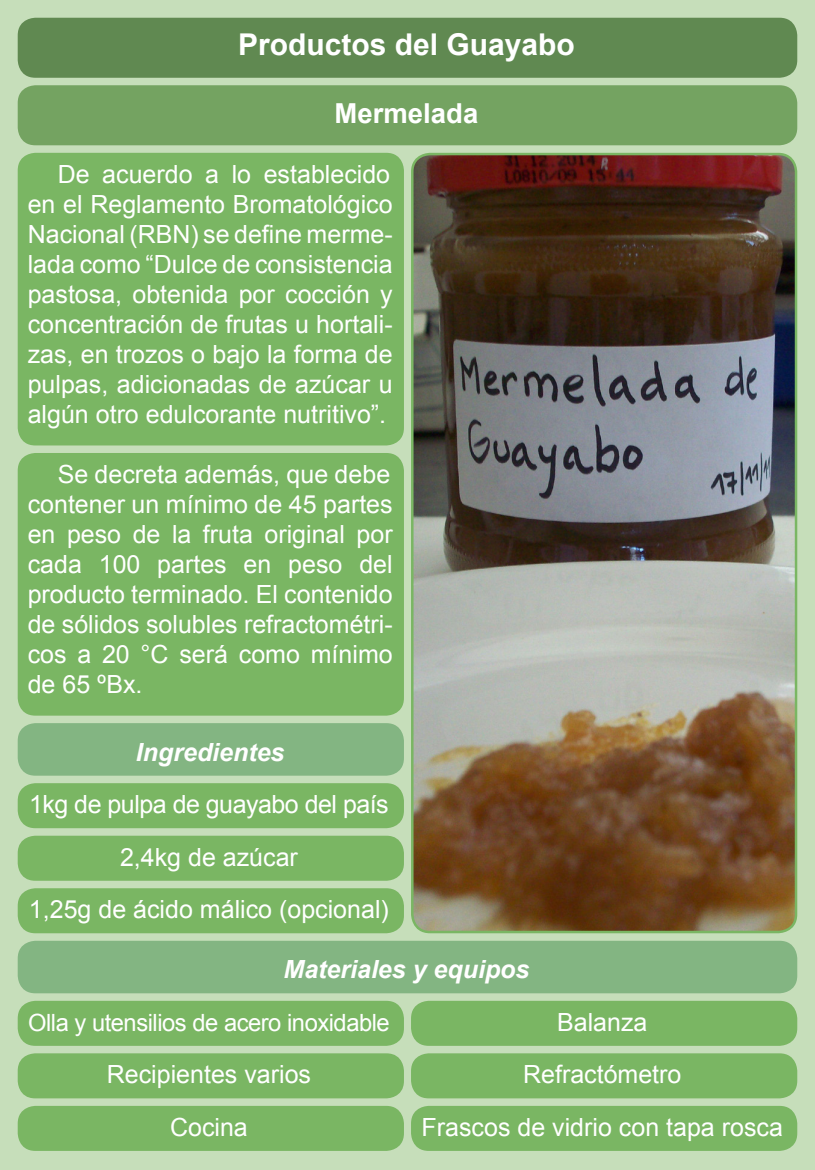
<style>
.page{position:relative;width:815px;height:1170px;background:#fff}
.page>*{position:absolute;margin:0;border:0;box-sizing:border-box;transform-origin:0 0}
._3{font:700 30px "Arial";color:#fff}
._2{font:700 27.5px "Arial";color:#fff}
._0_s_columnas{font:25px/30px "Arial";color:#fff;text-align:justify}
._0_s_indent_centrado{font:25px "Arial";color:#fff}
._1{font:italic 700 25px "Arial";color:#fff}
._0_s_indent_centrado-2{font:25px "Arial";letter-spacing:-.02em;color:#fff}
._0_s_indent_centrado-3{font:23.75px "Arial";letter-spacing:-.02em;color:#fff}
</style>
<div class="page">
<div style="left:0;top:0;width:815px;height:1169px;background:#c6deba"></div>
<div style="left:18px;top:153px;width:386px;height:292px;background:#7ab663;border-radius:18px"></div>
<div style="left:18px;top:18px;width:779px;height:60px;background:#608951;border-radius:18px"></div>
<div style="left:18px;top:85px;width:779px;height:60px;background:#74a361;border-radius:18px"></div>
<img style="left:412px;top:154px;width:384px;height:777px">
<div style="left:411px;top:153px;width:386px;height:780px;border:2px solid #7ab663;border-radius:18px"></div>
<div style="left:18px;top:783px;width:386px;height:45px;background:#7ab663;border-radius:18px"></div>
<div style="left:18px;top:835px;width:386px;height:45px;background:#7ab663;border-radius:18px"></div>
<div style="left:18px;top:888px;width:386px;height:45px;background:#7ab663;border-radius:18px"></div>
<div style="left:18px;top:723px;width:386px;height:52px;background:#83b582;border-radius:18px"></div>
<div style="left:18px;top:1000px;width:386px;height:45px;background:#7ab663;border-radius:18px"></div>
<div style="left:18px;top:1053px;width:386px;height:45px;background:#7ab663;border-radius:18px"></div>
<div style="left:18px;top:1105px;width:386px;height:45px;background:#7ab663;border-radius:18px"></div>
<div style="left:411px;top:1000px;width:386px;height:45px;background:#7ab663;border-radius:18px"></div>
<div style="left:411px;top:1053px;width:386px;height:45px;background:#7ab663;border-radius:18px"></div>
<div style="left:18px;top:940px;width:779px;height:53px;background:#83b582;border-radius:18px"></div>
<div style="left:18px;top:453px;width:386px;height:262px;background:#7ab663;border-radius:18px"></div>
<div style="left:411px;top:1105px;width:386px;height:45px;background:#7ab663;border-radius:18px"></div>
<p class="_3" style="left:238px;top:25px;width:338px">Productos del Guayabo</p>
<p class="_2" style="left:335px;top:95px;width:145px">Mermelada</p>
<p class="_0_s_columnas" style="left:28px;top:159px;width:366px;text-indent:30px">De acuerdo a lo establecido en el Reglamento Bromatológico Nacional (RBN) se define merme&shy;lada como “Dulce de consistencia pastosa, obtenida por cocción y concentración de frutas u hortali&shy;zas, en trozos o bajo la forma de pulpas, adicionadas de azúcar u algún otro edulcorante nutritivo”.</p>
<p class="_0_s_columnas" style="left:28px;top:459px;width:366px;text-indent:30px">Se decreta además, que debe contener un mínimo de 45 partes en peso de la fruta original por cada 100 partes en peso del producto terminado. El contenido de sólidos solubles refractométri&shy;cos a 20 °C será como mínimo de 65 ºBx.</p>
<p class="_1" style="left:136px;top:735px;width:150px">Ingredientes</p>
<p class="_0_s_indent_centrado-2" style="left:29px;top:788px;width:361px">1kg de pulpa de guayabo del país</p>
<p class="_0_s_indent_centrado" style="left:120px;top:840px;width:179px">2,4kg de azúcar</p>
<p class="_0_s_indent_centrado" style="left:29px;top:893px;width:361px">1,25g de ácido málico (opcional)</p>
<p class="_1" style="left:284px;top:953px;width:247px">Materiales y equipos</p>
<p class="_0_s_indent_centrado-3" style="left:28px;top:1006px;width:363px">Olla y utensilios de acero inoxidable</p>
<p class="_0_s_indent_centrado" style="left:107px;top:1058px;width:206px">Recipientes varios</p>
<p class="_0_s_indent_centrado" style="left:170px;top:1110px;width:79px">Cocina</p>
<p class="_0_s_indent_centrado" style="left:557px;top:1005px;width:92px">Balanza</p>
<p class="_0_s_indent_centrado" style="left:523px;top:1058px;width:160px">Refractómetro</p>
<p class="_0_s_indent_centrado" style="left:422px;top:1110px;width:363px">Frascos de vidrio con tapa rosca</p>
</div>
